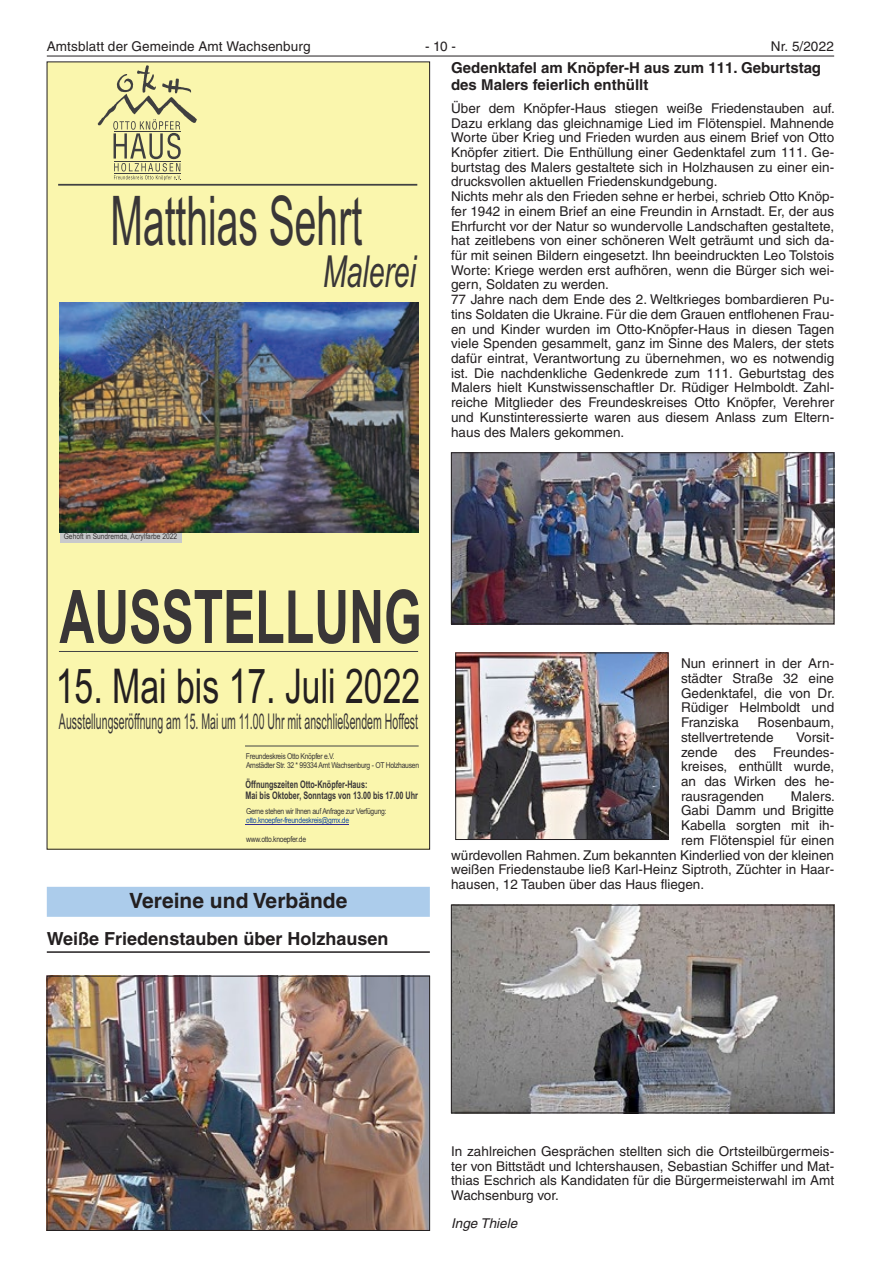
<style>
.page{position:relative;width:881px;height:1263px;background:#fff}
.page>*{position:absolute;margin:0;border:0;box-sizing:border-box;transform-origin:0 0}
.t1{font:700 73.95px "Qhpxnl Arial Narrow";color:#393637;scale:.8 1}
.t2{font:68.55px "Rrwlxv Arial Narrow";color:#393637;scale:.69 1}
.t3{font:48px "Rrwlxv Arial Narrow";color:#231f20;scale:.86 1}
.t4{font:italic 44.1px "Tbhfwf Arial Narrow";color:#393637;scale:.78 1}
.t5{font:21.6px "Rrwlxv Arial Narrow";color:#393637;scale:.59 1}
.Rasterbalken{font:700 21px "Helvetica LT";color:#231f20}
.Überschrift{font:700 18px "Helvetica LT";color:#231f20}
.Zwischenüberschrift{font:700 15px/16.4px "Helvetica LT";color:#231f20}
.t6{font:13.5px/14.7px "Helvetica LT";color:#231f20;text-align:justify}
.t7{font:italic 13.5px "Helvetica LT";color:#231f20}
.t8{font:700 10.35px/11.9px "Qhpxnl Arial Narrow";color:#393637;scale:.84 1}
.t9{font:8.1px/9.1px "Rrwlxv Arial Narrow";letter-spacing:-.035em;color:#393637}
.t10{font:7.95px "Rrwlxv Arial Narrow";color:#393637}
.s1{color:#184ca0}
</style>
<div class="page">
<hr style="left:47px;top:56px;width:786px;height:1px;background:#231f20">
<img style="left:453px;top:454px;width:378px;height:168px">
<div style="left:451px;top:452px;width:382px;height:172px;border:1px solid #231f20"></div>
<img style="left:453px;top:907px;width:378px;height:204px">
<div style="left:451px;top:905px;width:382px;height:208px;border:1px solid #231f20"></div>
<img style="left:457px;top:655px;width:209px;height:183px">
<div style="left:455px;top:653px;width:213px;height:187px;border:1px solid #231f20"></div>
<div style="left:47px;top:887px;width:382px;height:30px;background:#accceb"></div>
<hr style="left:47px;top:951px;width:382px;height:2px;background:#231f20">
<div style="left:47px;top:62px;width:382px;height:787px;background:#faf6ad"></div>
<svg style="left:98px;top:65px;width:99px;height:115px"></svg>
<hr style="left:58px;top:184px;width:359px;height:2px;background:#404142">
<div style="left:60px;top:532px;width:121px;height:11px;background:#c8c9cb"></div>
<hr style="left:59px;top:651px;width:359px;height:1px;background:#404142">
<hr style="left:246px;top:824px;width:103px;height:1px;background:#333092">
<hr style="left:245px;top:746px;width:173px;height:1px;background:#404142">
<img style="left:59px;top:302px;width:359px;height:230px">
<img style="left:49px;top:978px;width:378px;height:251px">
<div style="left:47px;top:976px;width:382px;height:255px;border:1px solid #231f20"></div>
<p class="t6" style="left:47px;top:39px;width:265px">Amtsblatt der Gemeinde Amt Wachsenburg</p>
<p class="t6" style="left:425px;top:39px;width:32px">- 10 -</p>
<p class="t6" style="left:770px;top:39px;width:64px">Nr. 5/2022</p>
<p class="Zwischenüberschrift" style="left:451px;top:60px;width:371px">Gedenktafel am Knöpfer-H aus zum 111. Geburtstag des Malers feierlich enthüllt</p>
<p class="t6" style="left:451px;top:101px;width:385px">Über dem Knöpfer-Haus stiegen weiße Friedenstauben auf.<br>Dazu erklang das gleichnamige Lied im Flötenspiel. Mahnende Worte über Krieg und Frieden wurden aus einem Brief von Otto Knöpfer zitiert. Die Enthüllung einer Gedenktafel zum 111. Ge&shy;burtstag des Malers gestaltete sich in Holzhausen zu einer ein&shy;drucksvollen aktuellen Friedenskundgebung.</p>
<p class="t6" style="left:451px;top:189px;width:384px">Nichts mehr als den Frieden sehne er herbei, schrieb Otto Knöp&shy;fer 1942 in einem Brief an eine Freundin in Arnstadt. Er, der aus Ehrfurcht vor der Natur so wundervolle Landschaften gestaltete, hat zeitlebens von einer schöneren Welt geträumt und sich da&shy;für mit seinen Bildern eingesetzt. Ihn beeindruckten Leo Tolstois Worte: Kriege werden erst aufhören, wenn die Bürger sich wei&shy;gern, Soldaten zu werden.</p>
<p class="t6" style="left:451px;top:292px;width:384px">77 Jahre nach dem Ende des 2. Weltkrieges bombardieren Pu&shy;tins Soldaten die Ukraine. Für die dem Grauen entflohenen Frau&shy;en und Kinder wurden im Otto-Knöpfer-Haus in diesen Tagen viele Spenden gesammelt, ganz im Sinne des Malers, der stets dafür eintrat, Verantwortung zu übernehmen, wo es notwendig ist. Die nachdenkliche Gedenkrede zum 111. Geburtstag des Malers hielt Kunstwissenschaftler Dr. Rüdiger Helmboldt. Zahl&shy;reiche Mitglieder des Freundeskreises Otto Knöpfer, Verehrer und Kunstinteressierte waren aus diesem Anlass zum Eltern&shy;haus des Malers gekommen.</p>
<p class="t2" style="left:110px;top:170px;width:366px">Matthias Sehrt</p>
<p class="t4" style="left:323px;top:241px;width:121px">Malerei</p>
<p class="t10" style="left:64px;top:531px;width:115px">Gehöft in Sundremda, Acrylfarbe 2022</p>
<p class="t1" style="left:59px;top:561px;width:454px">AUSSTELLUNG</p>
<p class="t3" style="left:56px;top:651px;width:425px">15. Mai bis 17. Juli 2022</p>
<p class="t5" style="left:59px;top:706px;width:610px">Ausstellungseröffnung am 15. Mai um 11.00 Uhr mit anschließendem Hoffest</p>
<p class="t9" style="left:246px;top:751px;width:175px">Freundeskreis Otto Knöpfer e.V.<br>Arnstädter Str. 32 * 99334Amt Wachsenburg - OT Holzhausen</p>
<p class="t9" style="left:246px;top:806px;width:142px">Gerne stehen wir Ihnen aufAnfrage zur Verfügung: <span class="s1">otto.knoepfer-freundeskreis@gmx.de</span></p>
<p class="t9" style="left:246px;top:834px;width:61px">www.otto.knoepfer.de</p>
<p class="t8" style="left:245px;top:777px;width:207px">Öffnungszeiten Otto-Knöpfer-Haus:<br>Mai bis Oktober, Sonntags von 13.00 bis 17.00 Uhr</p>
<p class="Rasterbalken" style="left:129px;top:888px;width:219px">Vereine und Verbände</p>
<p class="Überschrift" style="left:47px;top:928px;width:343px">Weiße Friedenstauben über Holzhausen</p>
<p class="t6" style="left:680px;top:656px;width:155px">Nun erinnert in der Arn&shy;städter Straße 32 eine Gedenktafel, die von Dr.<br>Rüdiger Helmboldt und Franziska</p>
<p class="t6" style="left:680px;top:715px;width:154px;text-indent:76px">Rosenbaum, stellvertretende</p>
<p class="t6" style="left:795px;top:730px;width:39px">Vorsit-</p>
<p class="t6" style="left:680px;top:744px;width:38px">zende</p>
<p class="t6" style="left:734px;top:744px;width:23px">des</p>
<p class="t6" style="left:680px;top:744px;width:155px;text-indent:92px">Freundes&shy;kreises, enthüllt wurde, an das Wirken des he&shy;rausragenden</p>
<p class="t6" style="left:790px;top:788px;width:46px">Malers.</p>
<p class="t6" style="left:680px;top:803px;width:154px">Gabi Damm und Brigitte</p>
<p class="t6" style="left:680px;top:818px;width:154px">Kabella sorgten mit ih-</p>
<p class="t6" style="left:680px;top:833px;width:155px">rem Flötenspiel für einen</p>
<p class="t6" style="left:451px;top:847px;width:384px">würdevollen Rahmen. Zum bekannten Kinderlied von der kleinen</p>
<p class="t6" style="left:451px;top:862px;width:384px">weißen Friedenstaube ließ Karl-Heinz Siptroth, Züchter in Haar-</p>
<p class="t6" style="left:451px;top:877px;width:254px">hausen, 12 Tauben über das Haus fliegen.</p>
<p class="t6" style="left:451px;top:1144px;width:384px">In zahlreichen Gesprächen stellten sich die Ortsteilbürgermeis&shy;ter von Bittstädt und Ichtershausen, Sebastian Schiffer und Mat&shy;thias Eschrich als Kandidaten für die Bürgermeisterwahl im Amt Wachsenburg vor.</p>
<p class="t7" style="left:451px;top:1216px;width:68px">Inge Thiele</p>
</div>
